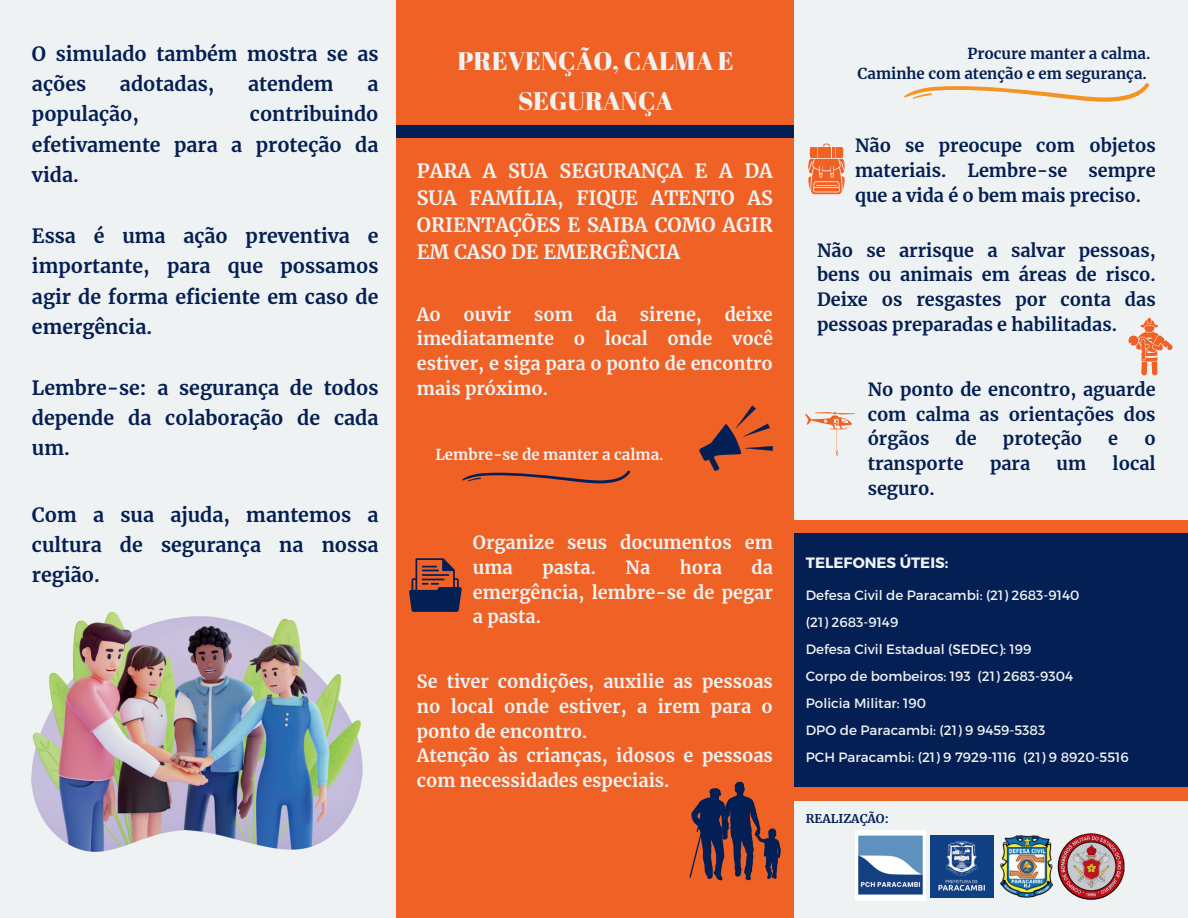
<style>
.page{position:relative;width:1188px;height:918px;background:#eff2f2}
.page>*{position:absolute;margin:0;border:0;box-sizing:border-box;transform-origin:0 0}
.t1{font:25.5px/40.5px "Abril Fatface";color:#eff2f2;text-align:center}
.t2{font:700 19.5px/30.3px "Merriweather";color:#041f54;text-align:justify}
.t3{font:700 19.5px/27px "Merriweather";color:#eff2f2;text-align:justify}
.t4{font:700 18px/24.8px "Merriweather";color:#eff2f2;text-align:justify}
.t5{font:700 18px/24.8px "Merriweather";color:#041f54;text-align:justify}
.t6{font:700 15px/20.2px "Merriweather";color:#041f54;text-align:right}
.t7{font:700 15px "Merriweather";color:#eff2f2}
.t8{font:700 15px "Montserrat";color:#eff2f2}
.t9{font:13.5px/27px "Montserrat";color:#eff2f2}
.t10{font:700 12px "Merriweather";color:#041f54}
</style>
<div class="page">
<div style="left:397px;top:0;width:397px;height:918px;background:#f06126"></div>
<svg style="left:808px;top:144px;width:37px;height:50px;background:#ef8b61"></svg>
<div style="left:822px;top:147px;width:9px;height:11px;background:#f06126"></div>
<svg style="left:1128px;top:318px;width:45px;height:57px"></svg>
<svg style="left:805px;top:412px;width:50px;height:44px"></svg>
<div style="left:794px;top:520px;width:394px;height:13px;background:#f06126"></div>
<div style="left:794px;top:533px;width:394px;height:254px;background:#041f54"></div>
<div style="left:794px;top:787px;width:394px;height:14px;background:#f06126"></div>
<img style="left:855px;top:831px;width:70px;height:70px">
<div style="left:397px;top:125px;width:397px;height:13px;background:#041f54"></div>
<svg style="left:699px;top:406px;width:74px;height:65px"></svg>
<svg style="left:462px;top:470px;width:168px;height:13px"></svg>
<svg style="left:689px;top:782px;width:91px;height:98px"></svg>
<svg style="left:409px;top:558px;width:53px;height:54px"></svg>
<svg style="left:904px;top:83px;width:246px;height:19px"></svg>
<img style="left:32px;top:612px;width:331px;height:240px">
<img style="left:999px;top:835px;width:55px;height:63px">
<img style="left:931px;top:835px;width:63px;height:62px">
<img style="left:1057px;top:833px;width:68px;height:67px">
<p class="t2" style="left:32px;top:38px;width:348px">O simulado também mostra se as ações</p>
<p class="t2" style="left:120px;top:68px;width:96px">adotadas,</p>
<p class="t2" style="left:248px;top:68px;width:87px">atendem</p>
<p class="t2" style="left:367px;top:68px;width:13px">a</p>
<p class="t2" style="left:32px;top:99px;width:109px">população,</p>
<p class="t2" style="left:32px;top:99px;width:348px;text-indent:218px">contribuindo efetivamente para a proteção da vida.</p>
<p class="t2" style="left:32px;top:220px;width:348px">Essa é uma ação preventiva e importante, para que possamos agir de forma eficiente em caso de emergência.</p>
<p class="t2" style="left:32px;top:372px;width:348px">Lembre-se: a segurança de todos depende da colaboração de cada um.</p>
<p class="t2" style="left:32px;top:499px;width:348px">Com a sua ajuda, mantemos a cultura de segurança na nossa região.</p>
<h1 class="t1" style="left:457px;top:40px;width:278px">PREVENÇÃO, CALMA E<br>SEGURANÇA</h1>
<p class="t3" style="left:417px;top:157px;width:358px">PARA A SUA SEGURANÇA E A DA SUA FAMÍLIA, FIQUE ATENTO AS ORIENTAÇÕES E SAIBA COMO AGIR EM CASO DE EMERGÊNCIA</p>
<p class="t4" style="left:417px;top:301px;width:25px">Ao</p>
<p class="t4" style="left:464px;top:301px;width:49px">ouvir</p>
<p class="t4" style="left:534px;top:301px;width:40px">som</p>
<p class="t4" style="left:596px;top:301px;width:23px">da</p>
<p class="t4" style="left:640px;top:301px;width:64px">sirene,</p>
<p class="t4" style="left:417px;top:301px;width:358px;text-indent:308px">deixe imediatamente o local onde você estiver, e siga para o ponto de encontro mais próximo.</p>
<p class="t7" style="left:435px;top:444px;width:230px">Lembre-se de manter a calma.</p>
<p class="t4" style="left:473px;top:530px;width:301px">Organize seus documentos em uma</p>
<p class="t4" style="left:473px;top:555px;width:301px;text-indent:279px">da emergência, lembre-se de pegar a pasta.</p>
<p class="t4" style="left:542px;top:555px;width:55px">pasta.</p>
<p class="t4" style="left:626px;top:555px;width:26px">Na</p>
<p class="t4" style="left:680px;top:555px;width:44px">hora</p>
<p class="t4" style="left:417px;top:669px;width:358px;text-align:left">Se tiver condições, auxilie as pessoas no local onde estiver, a irem para o ponto de encontro.<br>Atenção às crianças, idosos e pessoas com necessidades especiais.</p>
<p class="t6" style="left:858px;top:43px;width:294px">Procure manter a calma.<br>Caminhe com atenção e em segurança.</p>
<p class="t5" style="left:855px;top:133px;width:302px">Não se preocupe com objetos materiais. Lembre-se sempre que a vida é o bem mais preciso.</p>
<p class="t5" style="left:817px;top:237px;width:340px">Não se arrisque a salvar pessoas, bens ou animais em áreas de risco.<br>Deixe os resgastes por conta das pessoas preparadas e habilitadas.</p>
<p class="t5" style="left:868px;top:376px;width:290px">No ponto de encontro, aguarde com calma as orientações dos órgãos</p>
<p class="t5" style="left:956px;top:426px;width:23px">de</p>
<p class="t5" style="left:1003px;top:426px;width:81px">proteção</p>
<p class="t5" style="left:1108px;top:426px;width:11px">e</p>
<p class="t5" style="left:1144px;top:426px;width:13px">o</p>
<p class="t5" style="left:868px;top:451px;width:97px">transporte</p>
<p class="t5" style="left:990px;top:451px;width:42px">para</p>
<p class="t5" style="left:1057px;top:451px;width:31px">um</p>
<p class="t5" style="left:1113px;top:451px;width:45px">local</p>
<p class="t5" style="left:868px;top:475px;width:68px">seguro.</p>
<p class="t8" style="left:806px;top:553px;width:144px">TELEFONES ÚTEIS:</p>
<p class="t9" style="left:806px;top:582px;width:324px">Defesa Civil de Paracambi: (21) 2683-9140<br>(21) 2683-9149<br>Defesa Civil Estadual (SEDEC): 199<br>Corpo de bombeiros: 193 (21) 2683-9304<br>Policia Militar: 190<br>DPO de Paracambi: (21) 9 9459-5383<br>PCH Paracambi: (21) 9 7929-1116 (21) 9 8920-5516</p>
<p class="t10" style="left:806px;top:810px;width:84px">REALIZAÇÃO:</p>
</div>
